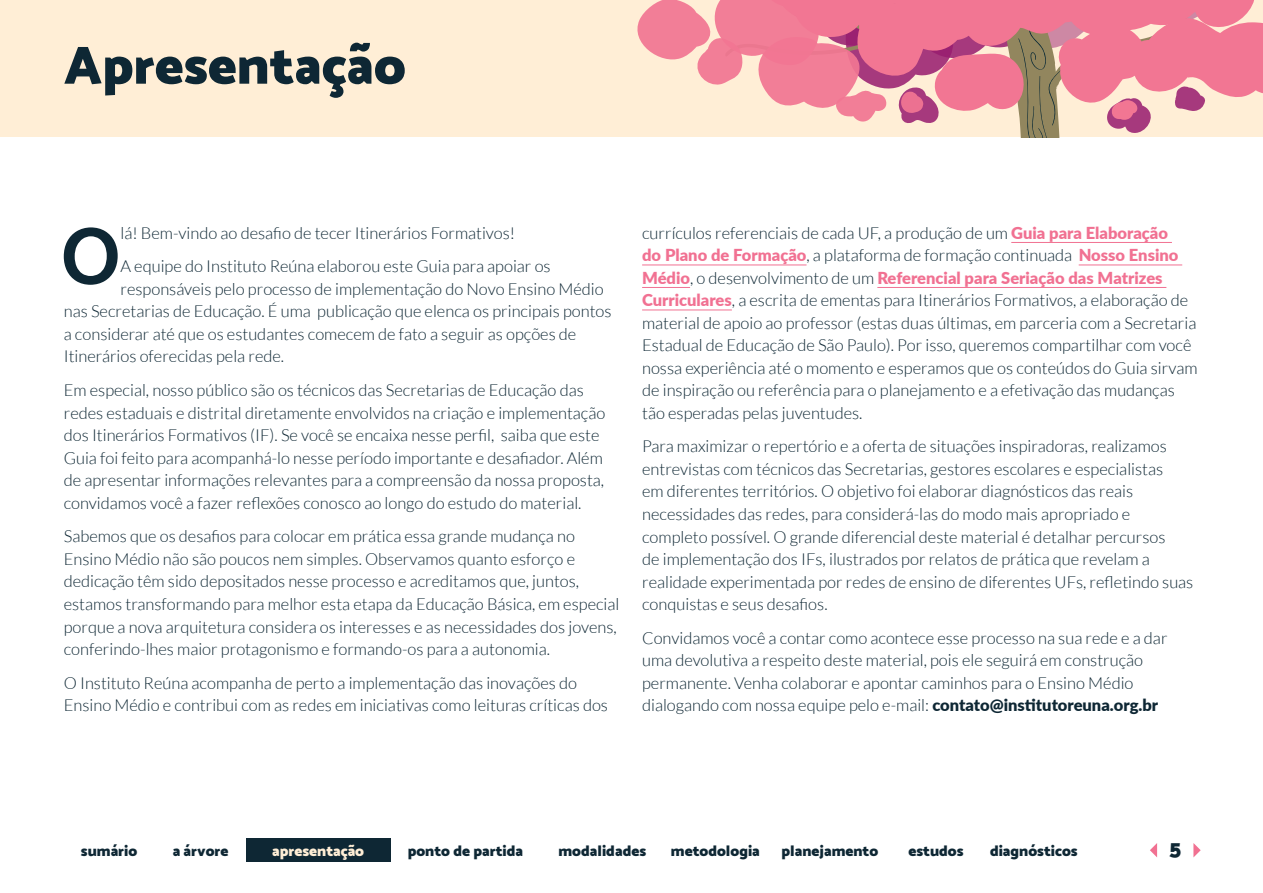
<style>
.page{position:relative;width:1263px;height:893px;background:#fff}
.page>*{position:absolute;margin:0;border:0;box-sizing:border-box;transform-origin:0 0}
.t1{font:700 80.85px "Catamaran";color:#0e2734}
.t2{font:900 54px "Catamaran";color:#0e2734}
.t3{font:900 22.5px "Catamaran";color:#0e2734}
.t4{font:300 16.5px/22.5px "Lato";color:#0e2734}
.t5{font:900 15px "Catamaran";color:#0e2734}
.t6{font:900 15px "Catamaran";color:#ffeed6}
.s1{font-weight:900;color:#f17192}
.s2{font-weight:900}
</style>
<div class="page">
<svg style="left:1150px;top:843px;width:7px;height:14px"></svg>
<svg style="left:1193px;top:843px;width:8px;height:14px"></svg>
<div style="left:0;top:0;width:1263px;height:137px;background:#ffeed6"></div>
<svg style="left:637px;top:0;width:626px;height:137px"></svg>
<div style="left:246px;top:838px;width:144px;height:24px;background:#0e2734"></div>
<hr style="left:1011px;top:242px;width:161px;height:1px;background:#f17192">
<hr style="left:642px;top:265px;width:164px;height:1px;background:#f17192">
<hr style="left:1079px;top:265px;width:103px;height:1px;background:#f17192">
<hr style="left:642px;top:287px;width:48px;height:1px;background:#f17192">
<hr style="left:877px;top:287px;width:289px;height:1px;background:#f17192">
<hr style="left:642px;top:310px;width:90px;height:1px;background:#f17192">
<h2 class="t2" style="left:64px;top:33px;width:343px">Apresentação</h2>
<h1 class="t1" style="left:61px;top:208px;width:61px">O</h1>
<p class="t4" style="left:120px;top:216px;width:432px;line-height:33.8px">lá! Bem-vindo ao desafio de tecer Itinerários Formativos!<br>A equipe do Instituto Reúna elaborou este Guia para apoiar os</p>
<p class="t4" style="left:64px;top:278px;width:549px;text-indent:57px">responsáveis pelo processo de implementação do Novo Ensino Médio nas Secretarias de Educação. É uma publicação que elenca os principais pontos a considerar até que os estudantes comecem de fato a seguir as opções de Itinerários oferecidas pela rede.</p>
<p class="t4" style="left:64px;top:379px;width:543px">Em especial, nosso público são os técnicos das Secretarias de Educação das redes estaduais e distrital diretamente envolvidos na criação e implementação dos Itinerários Formativos (IF). Se você se encaixa nesse perfil, saiba que este Guia foi feito para acompanhá-lo nesse período importante e desafiador. Além de apresentar informações relevantes para a compreensão da nossa proposta, convidamos você a fazer reflexões conosco ao longo do estudo do material.</p>
<p class="t4" style="left:64px;top:525px;width:557px">Sabemos que os desafios para colocar em prática essa grande mudança no Ensino Médio não são poucos nem simples. Observamos quanto esforço e dedicação têm sido depositados nesse processo e acreditamos que, juntos, estamos transformando para melhor esta etapa da Educação Básica, em especial porque a nova arquitetura considera os interesses e as necessidades dos jovens, conferindo-lhes maior protagonismo e formando-os para a autonomia.</p>
<p class="t4" style="left:64px;top:672px;width:546px">O Instituto Reúna acompanha de perto a implementação das inovações do<br>Ensino Médio e contribui com as redes em iniciativas como leituras críticas dos</p>
<p class="t4" style="left:642px;top:222px;width:557px">currículos referenciais de cada UF, a produção de um <span class="s1">Guia para Elaboração<br>do Plano de Formação</span>, a plataforma de formação continuada <span class="s1">Nosso Ensino Médio</span>, o desenvolvimento de um <span class="s1">Referencial para Seriação das Matrizes Curriculares</span>, a escrita de ementas para Itinerários Formativos, a elaboração de material de apoio ao professor (estas duas últimas, em parceria com a Secretaria Estadual de Educação de São Paulo). Por isso, queremos compartilhar com você nossa experiência até o momento e esperamos que os conteúdos do Guia sirvam de inspiração ou referência para o planejamento e a efetivação das mudanças tão esperadas pelas juventudes.</p>
<p class="t4" style="left:642px;top:435px;width:553px">Para maximizar o repertório e a oferta de situações inspiradoras, realizamos entrevistas com técnicos das Secretarias, gestores escolares e especialistas<br>em diferentes territórios. O objetivo foi elaborar diagnósticos das reais necessidades das redes, para considerá-las do modo mais apropriado e completo possível. O grande diferencial deste material é detalhar percursos<br>de implementação dos IFs, ilustrados por relatos de prática que revelam a realidade experimentada por redes de ensino de diferentes UFs, refletindo suas conquistas e seus desafios.</p>
<p class="t4" style="left:642px;top:627px;width:527px">Convidamos você a contar como acontece esse processo na sua rede e a dar uma devolutiva a respeito deste material, pois ele seguirá em construção permanente. Venha colaborar e apontar caminhos para o Ensino Médio dialogando com nossa equipe pelo e-mail: <span class="s2">contato@institutoreuna.org.br</span></p>
<p class="t5" style="left:81px;top:842px;width:58px">sumário</p>
<p class="t5" style="left:173px;top:842px;width:57px">a árvore</p>
<p class="t6" style="left:272px;top:842px;width:93px">apresentação</p>
<p class="t5" style="left:408px;top:842px;width:117px">ponto de partida</p>
<p class="t5" style="left:558px;top:842px;width:89px">modalidades</p>
<p class="t5" style="left:671px;top:842px;width:91px">metodologia</p>
<p class="t5" style="left:781px;top:842px;width:98px">planejamento</p>
<p class="t5" style="left:908px;top:842px;width:57px">estudos</p>
<p class="t5" style="left:990px;top:842px;width:89px">diagnósticos</p>
<h3 class="t3" style="left:1169px;top:835px;width:13px">5</h3>
</div>
